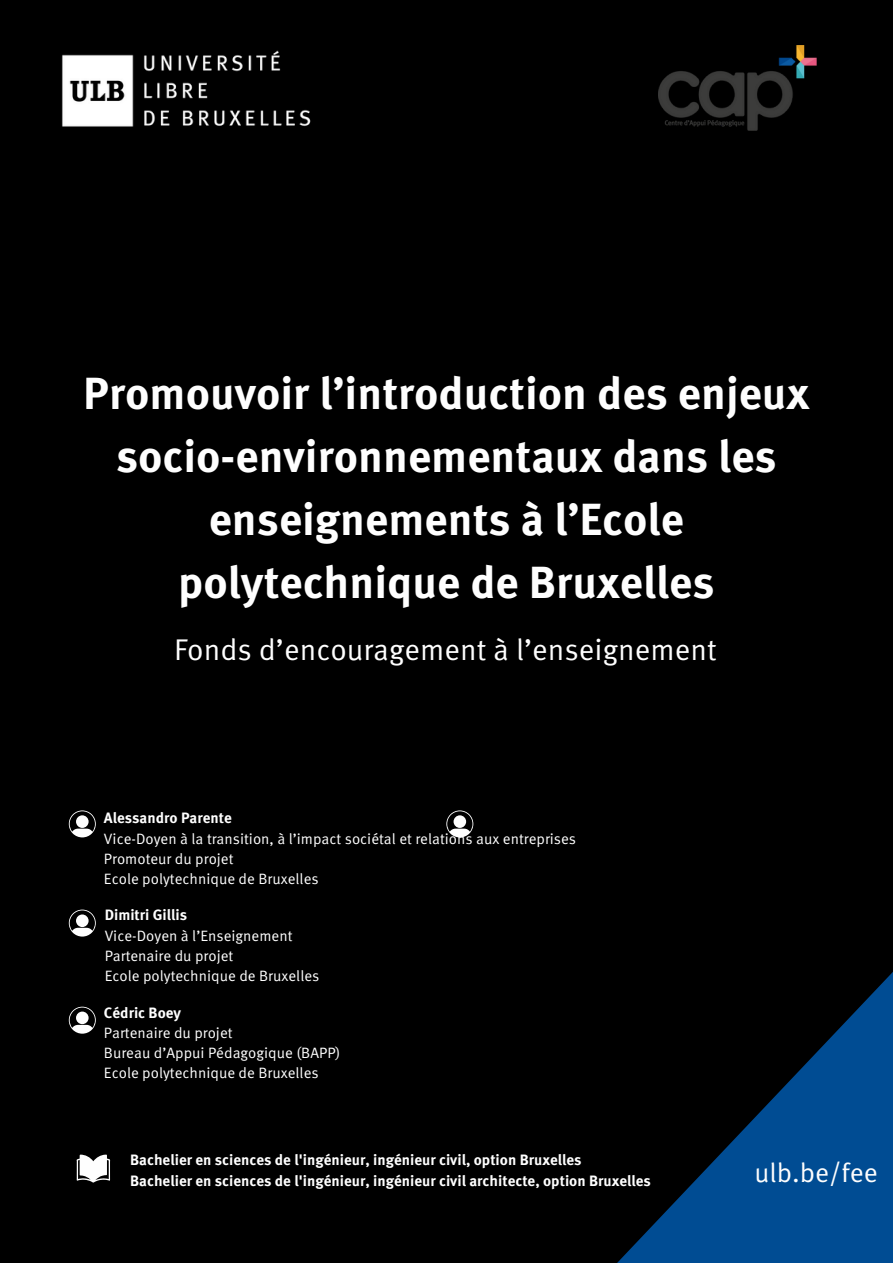
<style>
.page{position:relative;width:893px;height:1264px;background:#fff}
.page>*{position:absolute;margin:0;border:0;box-sizing:border-box;transform-origin:0 0}
.t1{font:700 45px/63px "Meta Pro";color:#fefefe;text-align:center}
.t2{font:30px "Meta Pro";color:#fefefe}
.t3{font:27px "Meta Pro";color:#fefefe}
.t4{font:15px "Meta Pro";color:#fff}
.t5{font:700 15px "Meta Pro";color:#fff}
</style>
<div class="page">
<div style="left:0;top:0;width:892px;height:1262px;background:#000"></div>
<img style="left:62px;top:50px;width:249px;height:77px">
<img style="left:659px;top:46px;width:157px;height:84px">
<svg style="left:69px;top:810px;width:27px;height:27px"></svg>
<svg style="left:69px;top:1006px;width:27px;height:27px"></svg>
<svg style="left:69px;top:909px;width:27px;height:27px"></svg>
<svg style="left:457px;top:821px;width:435px;height:441px"></svg>
<svg style="left:77px;top:1154px;width:33px;height:28px"></svg>
<svg style="left:446px;top:810px;width:27px;height:27px"></svg>
<p class="t1" style="left:83px;top:366px;width:727px">Promouvoir l’introduction des enjeux socio-environnementaux dans les enseignements à l’Ecole polytechnique de Bruxelles</p>
<p class="t2" style="left:174px;top:636px;width:544px">Fonds d’encouragement à l’enseignement</p>
<p class="t5" style="left:104px;top:812px;width:129px">Alessandro Parente</p>
<p class="t4" style="left:104px;top:832px;width:473px">Vice-Doyen à la transition, à l’impact sociétal et relations aux entreprises</p>
<p class="t4" style="left:104px;top:852px;width:131px">Promoteur du projet</p>
<p class="t4" style="left:104px;top:872px;width:216px">Ecole polytechnique de Bruxelles</p>
<p class="t5" style="left:105px;top:909px;width:84px">Dimitri Gillis</p>
<p class="t4" style="left:105px;top:929px;width:189px">Vice-Doyen à l’Enseignement</p>
<p class="t4" style="left:105px;top:949px;width:130px">Partenaire du projet</p>
<p class="t4" style="left:105px;top:969px;width:216px">Ecole polytechnique de Bruxelles</p>
<p class="t5" style="left:104px;top:1006px;width:79px">Cédric Boey</p>
<p class="t4" style="left:104px;top:1026px;width:130px">Partenaire du projet</p>
<p class="t4" style="left:104px;top:1046px;width:238px">Bureau d’Appui Pédagogique (BAPP)</p>
<p class="t4" style="left:104px;top:1066px;width:216px">Ecole polytechnique de Bruxelles</p>
<p class="t5" style="left:130px;top:1153px;width:453px">Bachelier en sciences de l'ingénieur, ingénieur civil, option Bruxelles</p>
<p class="t5" style="left:130px;top:1173px;width:522px">Bachelier en sciences de l'ingénieur, ingénieur civil architecte, option Bruxelles</p>
<p class="t3" style="left:754px;top:1161px;width:125px">ulb.be/fee</p>
</div>
